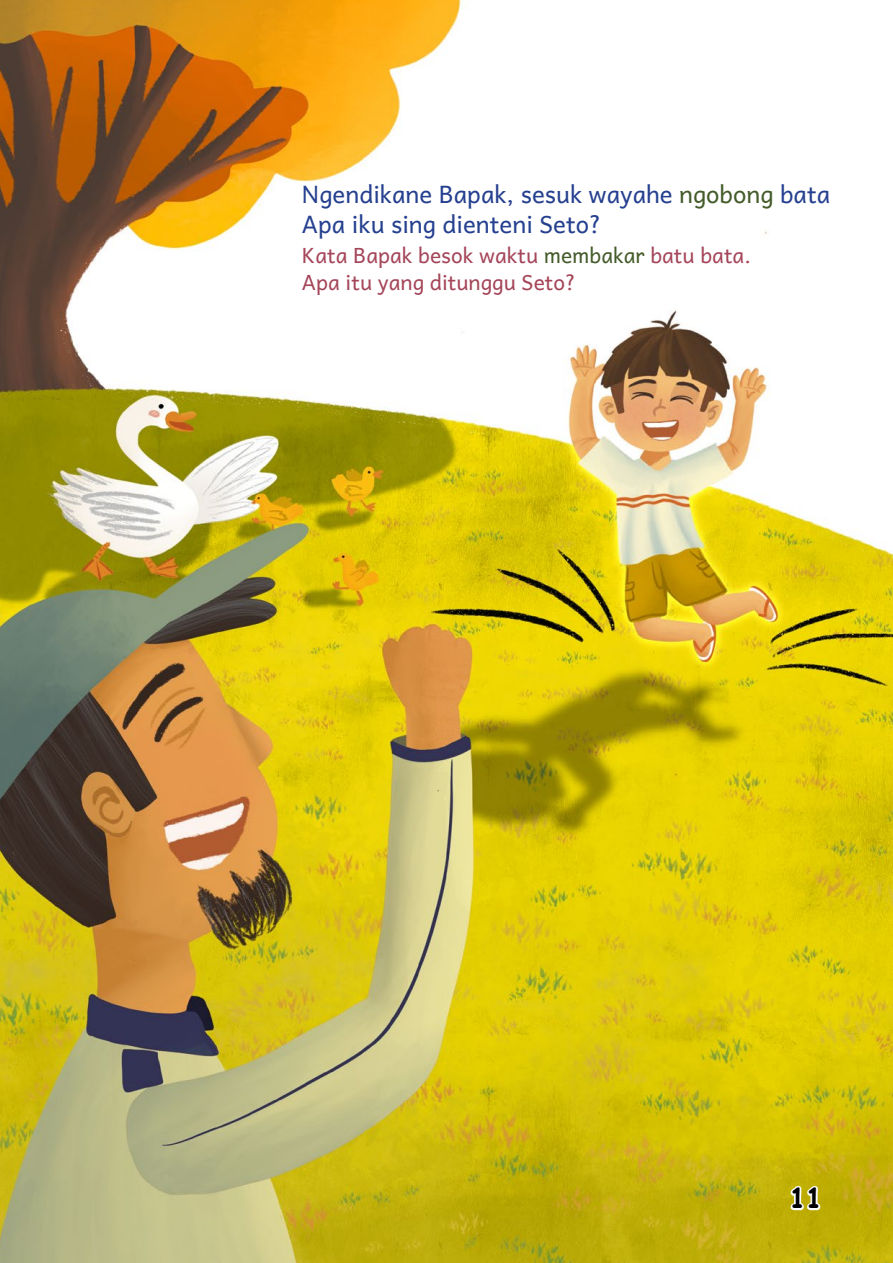
<style>
.page{position:relative;width:893px;height:1263px;background:#fff}
.page>*{position:absolute;margin:0;border:0;box-sizing:border-box;transform-origin:0 0}
.t1{font:700 27px "Comic Sans MS";color:#000}
.t2{font:24px/30px "Andika New Basic";color:#25408f}
.t3{font:21px/27px "Andika New Basic";color:#a54559}
.s1{color:#445b2a}
</style>
<div class="page">
<img style="left:0;top:0;width:893px;height:1263px">
<svg style="left:789px;top:1184px;width:34px;height:29px"></svg>
<p class="t2" style="left:302px;top:176px;width:530px">Ngendikane Bapak, sesuk wayahe <span class="s1">ngobong</span> bata<br>Apa iku sing dienteni Seto?</p>
<p class="t3" style="left:302px;top:239px;width:451px">Kata Bapak besok waktu <span class="s1">membakar</span> batu bata.<br>Apa itu yang ditunggu Seto?</p>
<p class="t1" style="left:789px;top:1178px;width:34px">11</p>
</div>
